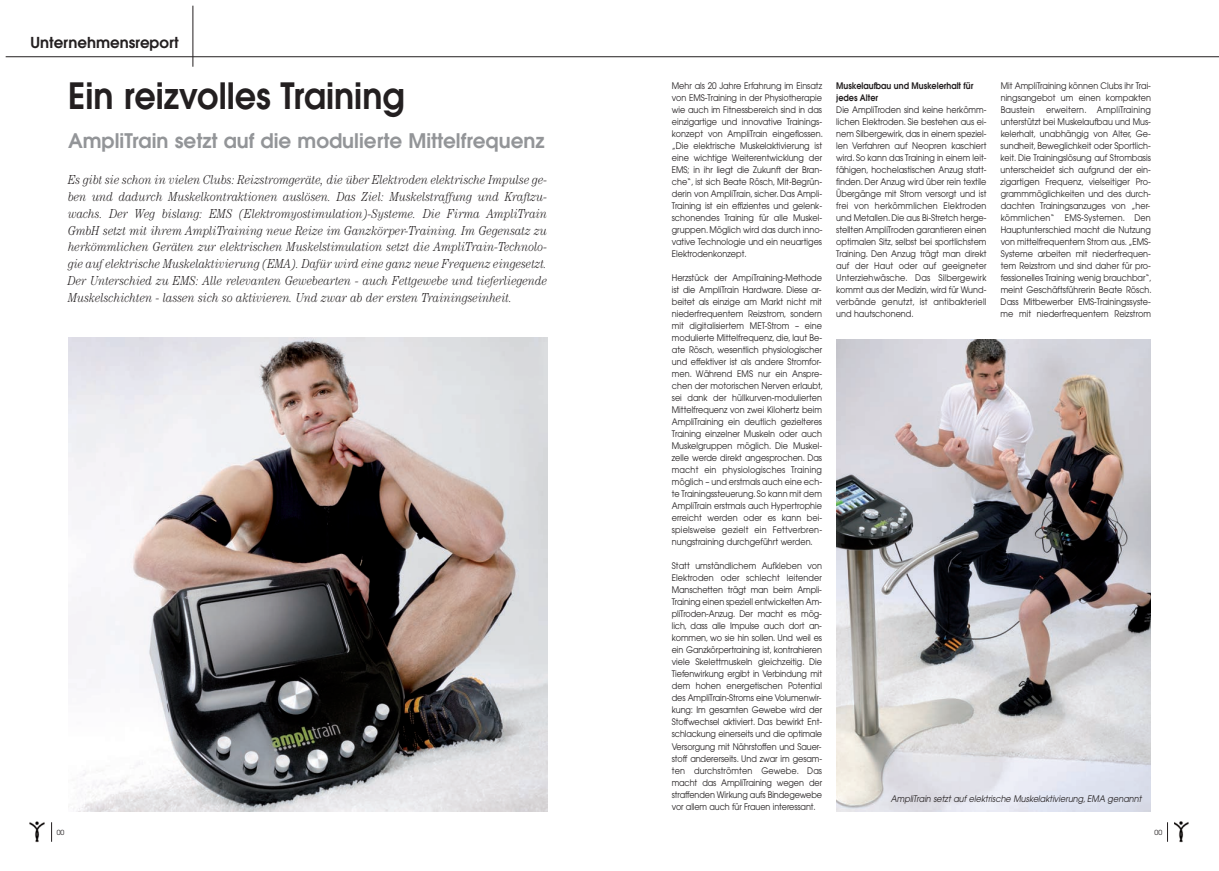
<style>
.page{position:relative;width:1219px;height:871px;background:#fff}
.page>*{position:absolute;margin:0;border:0;box-sizing:border-box;transform-origin:0 0}
.t1{font:600 36px "Avant Garde";color:#231f20;scale:.93 1}
.t2{font:600 20px "Avant Garde";color:#939598}
.t3{font:600 15px "Avant Garde";color:#231f20}
.t4{font:italic 300 13px/16.8px "Century";color:#231f20;text-align:justify;scale:.86 1}
.t5{font:9px/12px "Avant Garde";color:#231f20;text-align:justify;scale:.9 1}
.t6{font:italic 9px "Avant Garde";letter-spacing:.005em;color:#231f20;scale:.9 1}
.t7{font:600 9px/12px "Avant Garde";color:#231f20;scale:.9 1}
.t8{font:7px "Avant Garde";color:#231f20}
</style>
<div class="page">
<img style="left:836px;top:339px;width:315px;height:472px">
<hr style="left:193px;top:6px;width:1px;height:61px;background:#231f20">
<hr style="left:6px;top:56px;width:1213px;height:1px;background:#231f20">
<img style="left:29px;top:821px;width:16px;height:21px">
<svg style="left:51px;top:822px;width:1px;height:19px"></svg>
<img style="left:1174px;top:821px;width:15px;height:21px">
<svg style="left:1167px;top:822px;width:1px;height:19px"></svg>
<img style="left:68px;top:337px;width:479px;height:474px">
<h3 class="t3" style="left:31px;top:37px;width:150px">Unternehmensreport</h3>
<h1 class="t1" style="left:68px;top:82px;width:363px">Ein reizvolles Training</h1>
<h2 class="t2" style="left:68px;top:133px;width:478px">AmpliTrain setzt auf die modulierte Mittelfrequenz</h2>
<p class="t4" style="left:68px;top:172px;width:559px">Es gibt sie schon in vielen Clubs: Reizstromgeräte, die über Elektroden elektrische Impulse ge&shy;ben und dadurch Muskelkontraktionen auslösen. Das Ziel: Muskelstraffung und Kraftzu&shy;wachs. Der Weg bislang: EMS (Elektromyostimulation)-Systeme. Die Firma AmpliTrain GmbH setzt mit ihrem AmpliTraining neue Reize im Ganzkörper-Training. Im Gegensatz zu herkömmlichen Geräten zur elektrischen Muskelstimulation setzt die AmpliTrain-Technolo&shy;gie auf elektrische Muskelaktivierung (EMA). Dafür wird eine ganz neue Frequenz eingesetzt.<br>Der Unterschied zu EMS: Alle relevanten Gewebearten - auch Fettgewebe und tieferliegende Muskelschichten - lassen sich so aktivieren. Und zwar ab der ersten Trainingseinheit.</p>
<p class="t5" style="left:672px;top:80px;width:169px">Mehr als 20 Jahre Erfahrung im Einsatz von EMS-Training in der Physiotherapie wie auch im Fitnessbereich sind in das einzigartige und innovative Trainings&shy;konzept von AmpliTrain eingeflossen. „Die elektrische Muskelaktivierung ist eine wichtige Weiterentwicklung der EMS; in ihr liegt die Zukunft der Bran&shy;che“, ist sich Beate Rösch, Mit-Begrün&shy;derin von AmpliTrain, sicher. Das Ampli-Training ist ein effizientes und gelenk&shy;schonendes Training für alle Muskel&shy;gruppen.Möglich wird das durch inno&shy;vative Technologie und ein neuartiges Elektrodenkonzept.</p>
<p class="t5" style="left:672px;top:272px;width:170px;text-align:left">Herzstück der AmpiTraining-Methode ist die AmpliTrain Hardware. Diese ar&shy;beitet als einzige am Markt nicht mit niederfrequentem Reizstrom, sondern mit digitalisiertem MET-Strom – eine modulierte Mittelfrequenz, die, laut Be&shy;ate Rösch, wesentlich physiologischer und effektiver ist als andere Stromfor&shy;men. Während EMS nur ein Anspre&shy;chen der motorischen Nerven erlaubt, sei dank der hüllkurven-modulierten Mittelfrequenz von zwei Kilohertz beim AmpliTraining ein deutlich gezielteres Training einzelner Muskeln oder auch Muskelgruppen möglich. Die Muskel&shy;zelle werde direkt angesprochen. Das macht ein physiologisches Training möglich – und erstmals auch eine ech&shy;te Trainingssteuerung. So kann mit dem AmpliTrain erstmals auch Hypertrophie erreicht werden oder es kann bei&shy;spielsweise gezielt ein Fettverbren&shy;nungstraining durchgeführt werden.</p>
<p class="t5" style="left:672px;top:560px;width:169px">Statt umständlichem Aufkleben von Elektroden oder schlecht leitender Manschetten trägt man beim Ampli-Training einen speziell entwickelten Am&shy;pliTroden-Anzug. Der macht es mög&shy;lich, dass alle Impulse auch dort an&shy;kommen, wo sie hin sollen. Und weil es ein Ganzkörpertraining ist, kontrahieren viele Skelettmuskeln gleichzeitig. Die Tiefenwirkung ergibt in Verbindung mit dem hohen energetischen Potential des AmpliTrain-Stroms eine Volumenwir&shy;kung: Im gesamten Gewebe wird der Stoffwechsel aktiviert. Das bewirkt Ent&shy;schlackung einerseits und die optimale Versorgung mit Nährstoffen und Sauer&shy;stoff andererseits. Und zwar im gesam&shy;ten durchströmten Gewebe. Das macht das AmpliTraining wegen der straffenden Wirkung aufs Bindegewebe vor allem auch für Frauen interessant.</p>
<p class="t7" style="left:836px;top:80px;width:154px">Muskelaufbau und Muskelerhalt für jedes Alter</p>
<p class="t5" style="left:836px;top:104px;width:169px">Die AmpliTroden sind keine herkömm&shy;lichen Elektroden. Sie bestehen aus ei&shy;nem Silbergewirk, das in einem speziel&shy;len Verfahren auf Neopren kaschiert wird. So kann das Training in einem leit&shy;fähigen, hochelastischen Anzug statt&shy;finden. Der Anzug wird über rein textile Übergänge mit Strom versorgt und ist frei von herkömmlichen Elektroden und Metallen.Die aus Bi-Stretch herge&shy;stellten AmpliTroden garantieren einen optimalen Sitz, selbst bei sportlichstem Training. Den Anzug trägt man direkt auf der Haut oder auf geeigneter Unterziehwäsche. Das Silbergewirk kommt aus der Medizin, wird für Wund&shy;verbände genutzt, ist antibakteriell und hautschonend.</p>
<p class="t5" style="left:1001px;top:80px;width:168px">Mit AmpliTraining können Clubs ihr Trai&shy;ningsangebot um einen kompakten Baustein</p>
<p class="t5" style="left:1001px;top:104px;width:169px;text-align:left;text-indent:45px">erweitern. AmpliTraining unterstützt bei Muskelaufbau und Mus&shy;kelerhalt, unabhängig von Alter, Ge&shy;sundheit, Beweglichkeit oder Sportlich&shy;keit. Die Trainingslösung auf Strombasis unterscheidet sich aufgrund der ein&shy;zigartigen Frequenz, vielseitiger Pro&shy;grammmöglichkeiten und des durch&shy;dachten Trainingsanzuges von „her&shy;kömmlichen“ EMS-Systemen. Den Hauptunterschied macht die Nutzung von mittelfrequentem Strom aus. „EMS-Systeme arbeiten mit niederfrequen&shy;tem Reizstrom und sind daher für pro&shy;fessionelles Training wenig brauchbar“, meint Geschäftsführerin Beate Rösch.<br>Dass Mitbewerber EMS-Trainingssyste&shy;me mit niederfrequentem Reizstrom</p>
<p class="t6" style="left:891px;top:795px;width:280px">AmpliTrain setzt auf elektrische Muskelaktivierung, EMA genannt</p>
<p class="t8" style="left:57px;top:829px;width:9px">00</p>
<p class="t8" style="left:1155px;top:829px;width:9px">00</p>
</div>
